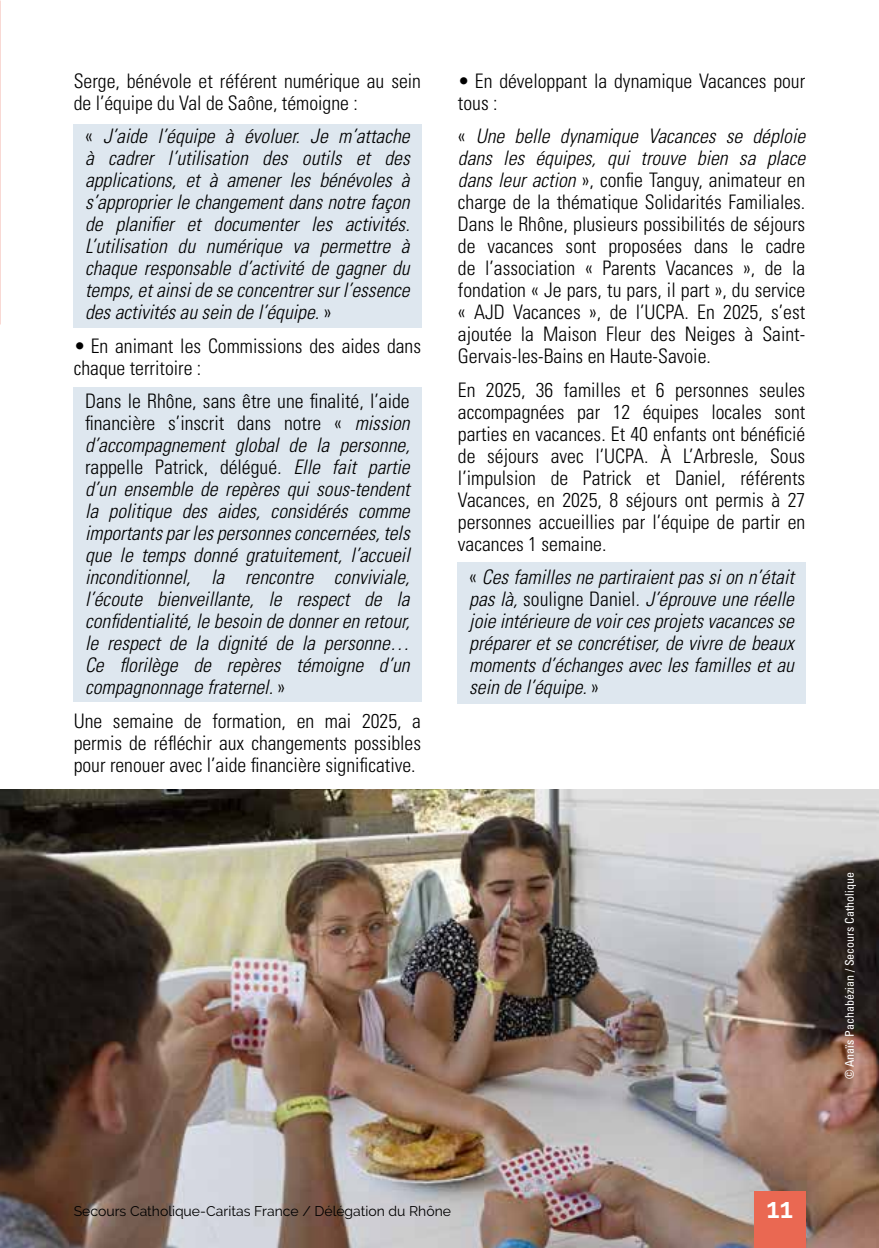
<style>
.page{position:relative;width:879px;height:1248px;background:#fff}
.page>*{position:absolute;margin:0;border:0;box-sizing:border-box;transform-origin:0 0}
.t1{font:600 28px "Raleway";color:#fff}
.t2{font:italic 300 condensed 20px/22px "Univers LT Std";color:#000;text-align:justify}
.t3{font:300 condensed 20px/22px "Univers LT Std";color:#000}
.t4{font:14px "Raleway";color:#000}
.t5{font:condensed 12px "Univers LT Std";color:#fff}
.s1{font-style:normal}
.s2{font-style:italic}
</style>
<div class="page">
<img style="left:0;top:789px;width:879px;height:458px">
<div style="left:754px;top:1191px;width:51px;height:56px;background:#ea6852"></div>
<div style="left:74px;top:124px;width:348px;height:203px;background:#dee7ef"></div>
<div style="left:74px;top:387px;width:348px;height:315px;background:#dee7ef"></div>
<div style="left:458px;top:562px;width:348px;height:141px;background:#dee7ef"></div>
<p class="t3" style="left:74px;top:70px;width:349px">Serge, bénévole et référent numérique au sein de l’équipe du Val de Saône, témoigne :</p>
<p class="t2" style="left:85px;top:125px;width:326px"><span class="s1">«</span> J’aide l’équipe à évoluer. Je m’attache à cadrer l’utilisation des outils et des applications, et à amener les bénévoles à s’approprier le changement dans notre façon de planifier et documenter les activités.<br>L’utilisation du numérique va permettre à chaque responsable d’activité de gagner du temps, et ainsi de se concentrer sur l’essence des activités au sein de l’équipe. <span class="s1">»</span></p>
<p class="t3" style="left:74px;top:334px;width:349px">• En animant les Commissions des aides dans chaque territoire :</p>
<p class="t2" style="left:85px;top:390px;width:326px"><span class="s1">Dans le Rhône, sans être une finalité, l’aide financière s’inscrit dans notre «</span> mission d’accompagnement global de la personne, <span class="s1">rappelle Patrick, délégué</span>. Elle fait partie d’un ensemble de repères qui sous-tendent la politique des aides, considérés comme importants par les personnes concernées, tels que le temps donné gratuitement, l’accueil inconditionnel, la rencontre conviviale, l’écoute bienveillante, le respect de la confidentialité, le besoin de donner en retour, le respect de la dignité de la personne… Ce florilège de repères témoigne d’un compagnonnage fraternel. <span class="s1">»</span></p>
<p class="t3" style="left:74px;top:709px;width:349px;text-align:justify">Une semaine de formation, en mai 2025, a permis de réfléchir aux changements possibles pour renouer avec l’aide financière significative.</p>
<p class="t3" style="left:458px;top:70px;width:349px">• En développant la dynamique Vacances pour tous :</p>
<p class="t3" style="left:458px;top:125px;width:349px;text-align:justify">« <span class="s2">Une belle dynamique Vacances se déploie dans les équipes, qui trouve bien sa place dans leur action</span> », confie Tanguy, animateur en charge de la thématique Solidarités Familiales.<br>Dans le Rhône, plusieurs possibilités de séjours de vacances sont proposées dans le cadre de l’association « Parents Vacances », de la fondation « Je pars, tu pars, il part », du service « AJD Vacances », de l’UCPA. En 2025, s’est ajoutée la Maison Fleur des Neiges à Saint-Gervais-les-Bains en Haute-Savoie.</p>
<p class="t3" style="left:458px;top:378px;width:349px;text-align:justify">En 2025, 36 familles et 6 personnes seules accompagnées par 12 équipes locales sont parties en vacances. Et 40 enfants ont bénéficié de séjours avec l’UCPA. À L’Arbresle, Sous l’impulsion de Patrick et Daniel, référents Vacances, en 2025, 8 séjours ont permis à 27 personnes accueillies par l’équipe de partir en vacances 1 semaine.</p>
<p class="t2" style="left:469px;top:566px;width:326px"><span class="s1">«</span> Ces familles ne partiraient pas si on n’était pas là, <span class="s1">souligne Daniel</span>. J’éprouve une réelle joie intérieure de voir ces projets vacances se préparer et se concrétiser, de vivre de beaux moments d’échanges avec les familles et au sein de l’équipe. <span class="s1">»</span></p>
<p class="t5" style="left:842px;top:1079px;width:208px;rotate:-90deg">© Anaïs Pachabézian / Secours Catholique</p>
<p class="t4" style="left:74px;top:1202px;width:379px">Secours Catholique-Caritas France / Délégation du Rhône</p>
<h1 class="t1" style="left:766px;top:1191px;width:28px">11</h1>
</div>
